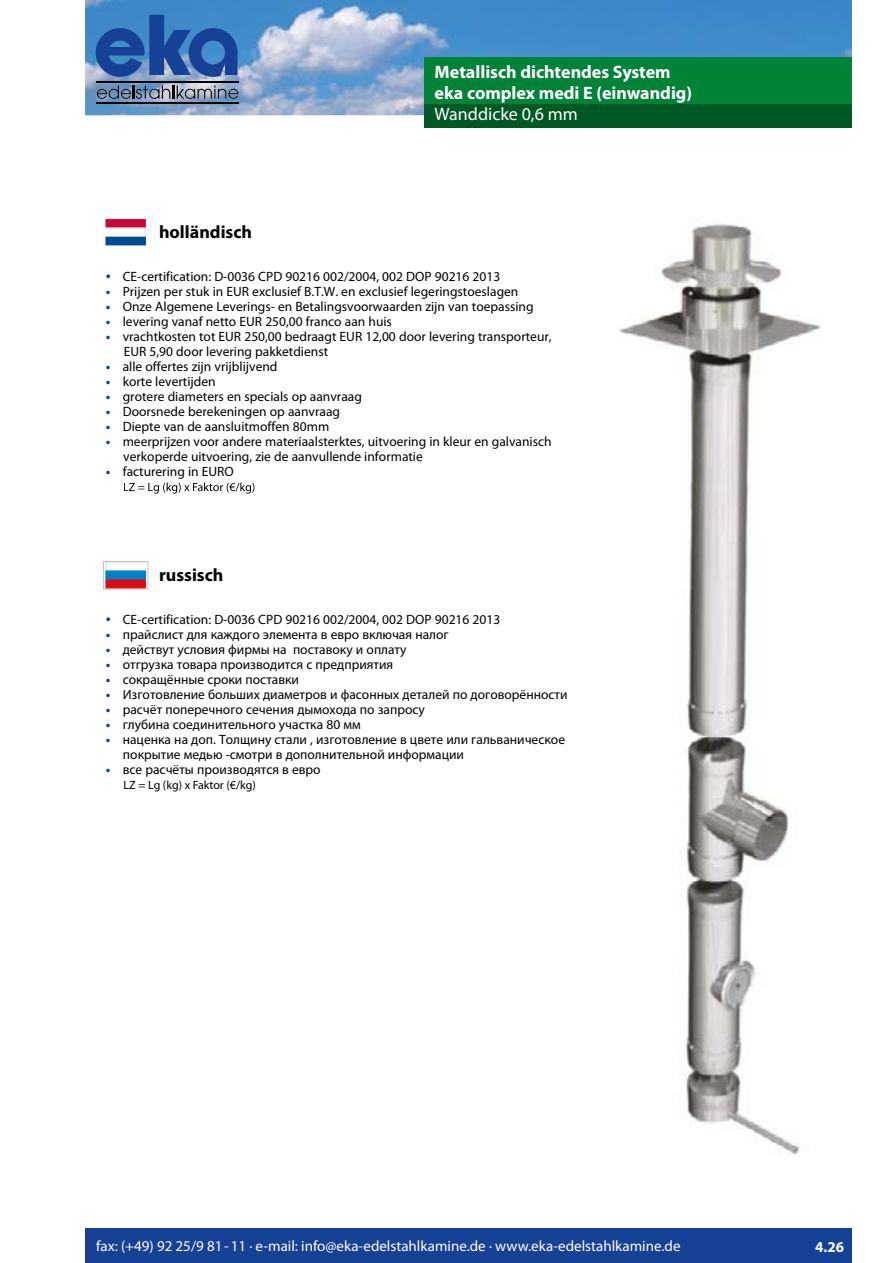
<style>
.page{position:relative;width:893px;height:1263px;background:#fff}
.page>*{position:absolute;margin:0;border:0;box-sizing:border-box;transform-origin:0 0}
.t1{font:700 18px/21px "Myriad Pro";color:#fff}
.t2{font:700 18px "Myriad Pro";color:#000}
.t3{font:18px "Myriad Pro";color:#fff}
.t4{font:15px "Myriad Pro";color:#fff}
.t5{font:700 15px "Myriad Pro";color:#fff}
.t6{font:13.5px/15px "Myriad Pro";color:#000}
.t7{font:12px "Myriad Pro";color:#000}
.s1{font-size:18px;color:#164194}
.s2{font-weight:700;color:#164194}
</style>
<div class="page">
<div style="left:85px;top:1228px;width:766px;height:35px;background:#164194"></div>
<img style="left:85px;top:0;width:766px;height:115px">
<svg style="left:96px;top:15px;width:142px;height:62px;background:#3166ad"></svg>
<img style="left:97px;top:81px;width:141px;height:1px">
<img style="left:97px;top:102px;width:141px;height:1px">
<svg style="left:97px;top:89px;width:10px;height:10px"></svg>
<img style="left:109px;top:85px;width:10px;height:14px">
<svg style="left:121px;top:85px;width:21px;height:14px"></svg>
<img style="left:143px;top:85px;width:5px;height:14px">
<svg style="left:149px;top:89px;width:11px;height:10px"></svg>
<img style="left:162px;top:85px;width:8px;height:14px">
<svg style="left:173px;top:85px;width:1px;height:14px"></svg>
<img style="left:177px;top:85px;width:7px;height:14px">
<svg style="left:185px;top:89px;width:10px;height:10px"></svg>
<img style="left:197px;top:89px;width:15px;height:10px">
<svg style="left:214px;top:85px;width:25px;height:14px"></svg>
<div style="left:424px;top:57px;width:427px;height:71px;background:#008237"></div>
<div style="left:424px;top:105px;width:427px;height:23px;background:#005924"></div>
<svg style="left:124px;top:483px;width:130px;height:11px"></svg>
<svg style="left:103px;top:561px;width:45px;height:28px"></svg>
<img style="left:105px;top:219px;width:41px;height:26px">
<img style="left:106px;top:238px;width:40px;height:1px">
<img style="left:619px;top:224px;width:202px;height:931px">
<h1 class="t1" style="left:435px;top:61px;width:259px">Metallisch dichtendes System eka complex medi E (einwandig)</h1>
<h1 class="t3" style="left:435px;top:103px;width:145px">Wanddicke 0,6 mm</h1>
<h1 class="t2" style="left:159px;top:220px;width:95px">holländisch</h1>
<p class="t6" style="left:106px;top:269px;width:396px"><span class="s1">•</span> CE-certification: D-0036 CPD 90216 002/2004, 002 DOP 90216 2013</p>
<p class="t6" style="left:106px;top:284px;width:414px"><span class="s2">•</span> Prijzen per stuk in EUR exclusief B.T.W. en exclusief legeringstoeslagen</p>
<p class="t6" style="left:106px;top:299px;width:429px"><span class="s2">•</span> Onze Algemene Leverings- en Betalingsvoorwaarden zijn van toepassing</p>
<p class="t6" style="left:106px;top:314px;width:288px"><span class="s2">•</span> levering vanaf netto EUR 250,00 franco aan huis</p>
<p class="t6" style="left:124px;top:329px;width:429px;text-indent:-18px"><span class="s2">•</span> vrachtkosten tot EUR 250,00 bedraagt EUR 12,00 door levering transporteur,<br>EUR 5,90 door levering pakketdienst</p>
<p class="t6" style="left:106px;top:359px;width:173px"><span class="s2">•</span> alle offertes zijn vrijblijvend</p>
<p class="t6" style="left:106px;top:374px;width:111px"><span class="s2">•</span> korte levertijden</p>
<p class="t6" style="left:106px;top:389px;width:258px"><span class="s2">•</span> grotere diameters en specials op aanvraag</p>
<p class="t6" style="left:106px;top:404px;width:236px"><span class="s2">•</span> Doorsnede berekeningen op aanvraag</p>
<p class="t6" style="left:106px;top:419px;width:225px"><span class="s2">•</span> Diepte van de aansluitmoffen 80mm</p>
<p class="t6" style="left:123px;top:434px;width:430px;text-indent:-18px"><span class="s2">•</span> meerprijzen voor andere materiaalsterktes, uitvoering in kleur en galvanisch verkoperde uitvoering, zie de aanvullende informatie</p>
<p class="t6" style="left:106px;top:464px;width:130px"><span class="s2">•</span> facturering in EURO</p>
<h1 class="t2" style="left:159px;top:563px;width:66px">russisch</h1>
<p class="t6" style="left:106px;top:612px;width:396px"><span class="s1">•</span> CE-certification: D-0036 CPD 90216 002/2004, 002 DOP 90216 2013</p>
<p class="t6" style="left:106px;top:627px;width:344px"><span class="s2">•</span> прайслист для каждого элемента в евро включая налог</p>
<p class="t6" style="left:106px;top:642px;width:302px"><span class="s2">•</span> действут условия фирмы на поставоку и оплату</p>
<p class="t6" style="left:106px;top:657px;width:289px"><span class="s2">•</span> отгрузка товара производится с предприятия</p>
<p class="t6" style="left:106px;top:672px;width:195px"><span class="s2">•</span> сокращённые сроки поставки</p>
<p class="t6" style="left:106px;top:687px;width:463px"><span class="s2">•</span> Изготовление больших диаметров и фасонных деталей по договорённости</p>
<p class="t6" style="left:106px;top:702px;width:321px"><span class="s2">•</span> расчёт поперечного сечения дымохода по запросу</p>
<p class="t6" style="left:106px;top:717px;width:256px"><span class="s2">•</span> глубина соединительного участка 80 мм</p>
<p class="t6" style="left:123px;top:732px;width:444px;text-indent:-17px"><span class="s2">•</span> наценка на доп. Толщину стали , изготовление в цвете или гальваническое покрытие медью -смотри в дополнительной информации</p>
<p class="t6" style="left:106px;top:762px;width:216px"><span class="s2">•</span> все расчёты производятся в евро</p>
<p class="t7" style="left:124px;top:778px;width:134px">LZ = Lg (kg) x Faktor (€/kg)</p>
<p class="t4" style="left:96px;top:1237px;width:586px">fax: (+49) 92 25/9 81 - 11 · e-mail: info@eka-edelstahlkamine.de · www.eka-edelstahlkamine.de</p>
<p class="t5" style="left:815px;top:1237px;width:30px">4.26</p>
</div>
